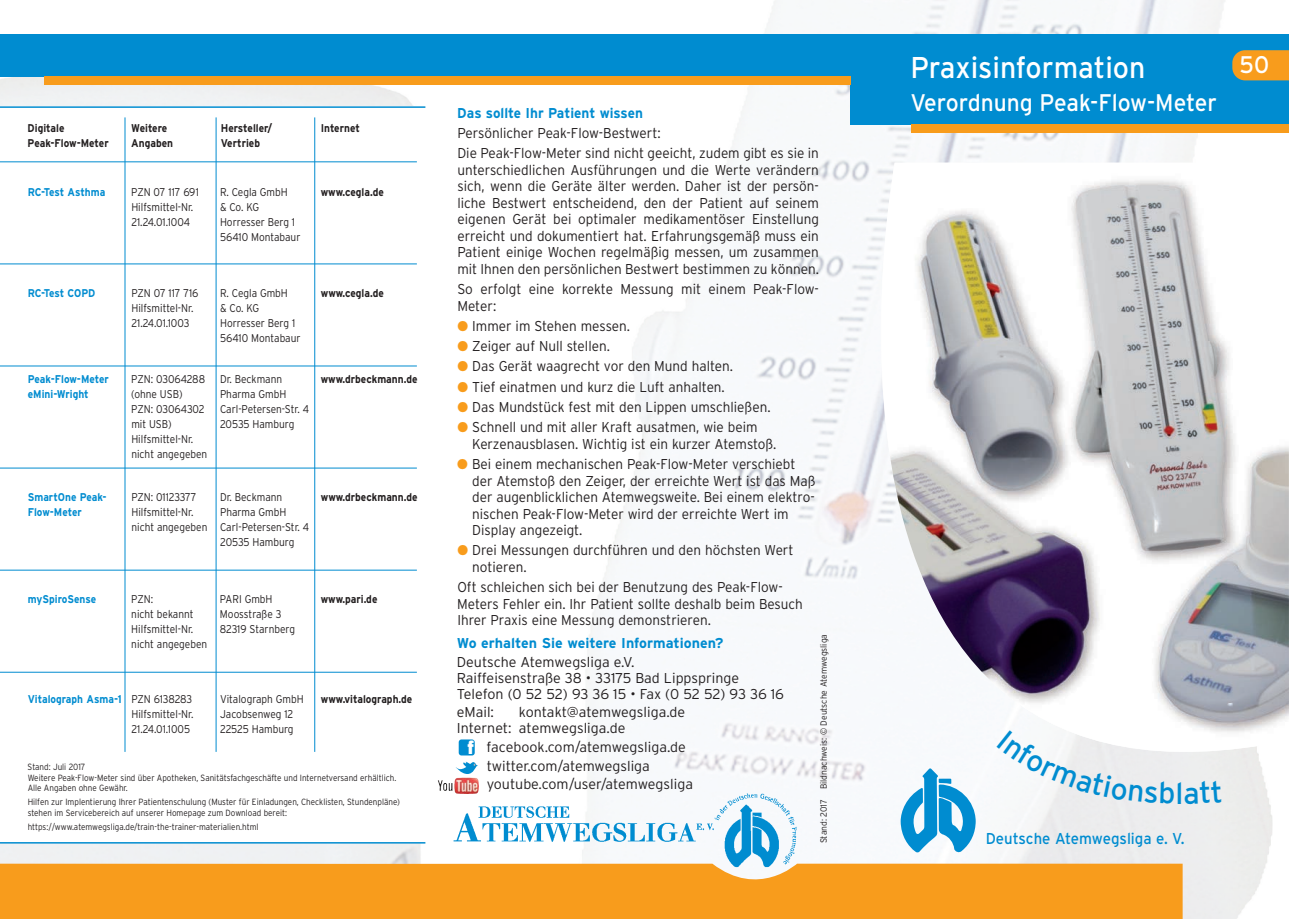
<style>
.page{position:relative;width:1289px;height:919px;background:#fff}
.page>*{position:absolute;margin:0;border:0;box-sizing:border-box;transform-origin:0 0}
.t1{font:30px "Interstate";color:#fff;scale:.95 1}
.t2{font:30px "Interstate";color:#008cd0}
.t3{font:24px "Interstate";color:#fff;scale:.95 1}
.t4{font:900 18.6px "Interstate";color:#fff}
.t5{font:15.75px "Interstate";color:#008cd0;scale:.95 1}
.t6{font:300 14.25px/16.5px "Interstate";color:#231f20;scale:.95 1}
.t7{font:300 14.25px/15.8px "Interstate";color:#231f20}
.t8{font:700 14.25px "Interstate";color:#008cd0}
.t9{font:700 14.25px "Interstate";color:#008cd0;scale:.95 1}
.t10{font:300 11.25px/15px "Interstate";color:#231f20;scale:.9 1}
.t11{font:700 11.25px/15px "Interstate";color:#231f20;scale:.9 1}
.t12{font:700 11.25px/15px "Interstate";color:#008cd0;scale:.9 1}
.t13{font:300 9px/10.8px "Interstate";color:#231f20;scale:.9 1}
.t14{font:300 9px "Interstate";color:#231f20;scale:.95 1}
.s1{font-weight:700;color:#008cd0}
.s2{color:#f89c1c}
</style>
<div class="page">
<img style="left:586px;top:0;width:683px;height:918px">
<img style="left:0;top:77px;width:422px;height:786px">
<img style="left:453px;top:793px;width:343px;height:70px">
<div style="left:850px;top:34px;width:438px;height:91px;background:#008cd0"></div>
<svg style="left:767px;top:163px;width:506px;height:685px"></svg>
<img style="left:880px;top:163px;width:408px;height:589px">
<div style="left:911px;top:125px;width:377px;height:8px;background:#f89c1c"></div>
<svg style="left:900px;top:768px;width:75px;height:85px"></svg>
<div style="left:0;top:863px;width:1182px;height:55px;background:#f89c1c"></div>
<svg style="left:1232px;top:50px;width:56px;height:30px;background:#ea9b25"></svg>
<div style="left:0;top:34px;width:850px;height:43px;background:#008cd0"></div>
<div style="left:45px;top:77px;width:805px;height:8px;background:#f89c1c"></div>
<img style="left:438px;top:777px;width:41px;height:17px">
<svg style="left:455px;top:739px;width:23px;height:35px"></svg>
<div style="left:0;top:107px;width:425px;height:735px;background:#fff"></div>
<hr style="left:125px;top:117px;width:1px;height:634px;background:#008cd0">
<hr style="left:216px;top:117px;width:1px;height:634px;background:#008cd0">
<hr style="left:314px;top:117px;width:1px;height:634px;background:#008cd0">
<hr style="left:0;top:161px;width:417px;height:1px;background:#008cd0">
<hr style="left:0;top:263px;width:417px;height:1px;background:#008cd0">
<hr style="left:0;top:365px;width:417px;height:1px;background:#008cd0">
<hr style="left:0;top:467px;width:417px;height:1px;background:#008cd0">
<hr style="left:0;top:569px;width:417px;height:1px;background:#008cd0">
<hr style="left:0;top:671px;width:417px;height:1px;background:#008cd0">
<hr style="left:0;top:106px;width:425px;height:2px;background:#008cd0">
<hr style="left:0;top:842px;width:425px;height:1px;background:#008cd0">
<svg style="left:996px;top:730px;width:178px;height:74px"></svg>
<svg style="left:1184px;top:780px;width:37px;height:24px"></svg>
<p class="t11" style="left:28px;top:121px;width:92px">Digitale<br>Peak-Flow-Meter</p>
<p class="t11" style="left:131px;top:121px;width:48px">Weitere<br>Angaben</p>
<p class="t11" style="left:221px;top:121px;width:59px">Hersteller/<br>Vertrieb</p>
<p class="t11" style="left:321px;top:121px;width:45px">Internet</p>
<p class="t12" style="left:28px;top:185px;width:88px">RC-Test Asthma</p>
<p class="t10" style="left:131px;top:185px;width:76px">PZN 07 117 691<br>Hilfsmittel-Nr.<br>21.24.01.1004</p>
<p class="t10" style="left:220px;top:185px;width:91px">R. Cegla GmbH<br>&amp; Co. KG<br>Horresser Berg 1<br>56410 Montabaur</p>
<p class="t11" style="left:321px;top:185px;width:71px">www.cegla.de</p>
<p class="t12" style="left:28px;top:285px;width:77px">RC-Test COPD</p>
<p class="t10" style="left:131px;top:285px;width:76px">PZN 07 117 716<br>Hilfsmittel-Nr.<br>21.24.01.1003</p>
<p class="t10" style="left:220px;top:285px;width:91px">R. Cegla GmbH<br>&amp; Co. KG<br>Horresser Berg 1<br>56410 Montabaur</p>
<p class="t11" style="left:321px;top:285px;width:71px">www.cegla.de</p>
<p class="t12" style="left:28px;top:372px;width:92px">Peak-Flow-Meter eMini-Wright</p>
<p class="t10" style="left:131px;top:372px;width:86px">PZN: 03064288 (ohne USB)<br>PZN: 03064302 mit USB)<br>Hilfsmittel-Nr. nicht angegeben</p>
<p class="t10" style="left:220px;top:372px;width:100px">Dr. Beckmann<br>Pharma GmbH<br>Carl-Petersen-Str. 4<br>20535 Hamburg</p>
<p class="t11" style="left:321px;top:372px;width:109px">www.drbeckmann.de</p>
<p class="t12" style="left:28px;top:489px;width:89px">SmartOne Peak-<br>Flow-Meter</p>
<p class="t10" style="left:131px;top:489px;width:86px">PZN: 01123377<br>Hilfsmittel-Nr. nicht angegeben</p>
<p class="t10" style="left:220px;top:489px;width:100px">Dr. Beckmann<br>Pharma GmbH<br>Carl-Petersen-Str. 4<br>20535 Hamburg</p>
<p class="t11" style="left:321px;top:489px;width:109px">www.drbeckmann.de</p>
<p class="t12" style="left:28px;top:592px;width:78px">mySpiroSense</p>
<p class="t10" style="left:131px;top:592px;width:86px">PZN:<br>nicht bekannt<br>Hilfsmittel-Nr. nicht angegeben</p>
<p class="t10" style="left:220px;top:592px;width:85px">PARI GmbH<br>Moosstraße 3<br>82319 Starnberg</p>
<p class="t11" style="left:321px;top:592px;width:64px">www.pari.de</p>
<p class="t10" style="left:131px;top:691px;width:70px;text-align:justify;text-indent:-104px"><span class="s1">Vitalograph Asma-1</span> PZN 6138283<br>Hilfsmittel-Nr.<br>21.24.01.1005</p>
<p class="t10" style="left:220px;top:691px;width:94px">Vitalograph GmbH<br>Jacobsenweg 12<br>22525 Hamburg</p>
<p class="t11" style="left:321px;top:691px;width:103px">www.vitalograph.de</p>
<p class="t13" style="left:28px;top:761px;width:411px">Stand: Juli 2017<br>Weitere Peak-Flow-Meter sind über Apotheken, Sanitätsfachgeschäfte und Internetversand erhältlich.<br>Alle Angaben ohne Gewähr.</p>
<p class="t13" style="left:28px;top:796px;width:415px">Hilfen zur Implentierung Ihrer Patientenschulung (Muster für Einladungen, Checklisten, Stundenpläne) stehen im Servicebereich auf unserer Homepage zum Download bereit:</p>
<p class="t13" style="left:28px;top:821px;width:258px">https://www.atemwegsliga.de/train-the-trainer-materialien.html</p>
<p class="t9" style="left:457px;top:104px;width:197px">Das sollte Ihr Patient wissen</p>
<p class="t6" style="left:457px;top:123px;width:382px;line-height:20.2px">Persönlicher Peak-Flow-Bestwert:<br>Die Peak-Flow-Meter sind nicht geeicht, zudem gibt es sie in</p>
<p class="t6" style="left:457px;top:162px;width:382px;text-align:justify">unterschiedlichen Ausführungen und die Werte verändern sich, wenn die Geräte älter werden. Daher ist der persön&shy;liche Bestwert entscheidend, den der Patient auf seinem eigenen Gerät bei optimaler medikamentöser Einstellung erreicht und dokumentiert hat. Erfahrungsgemäß muss ein Patient einige Wochen regelmäßig messen, um zusammen mit Ihnen den persönlichen Bestwert bestimmen zu können.</p>
<p class="t6" style="left:457px;top:281px;width:382px">So erfolgt eine korrekte Messung mit einem Peak-Flow-<br>Meter:</p>
<p class="t6" style="left:457px;top:318px;width:183px"><span class="s2">●</span> Immer im Stehen messen.</p>
<p class="t6" style="left:457px;top:338px;width:162px"><span class="s2">●</span> Zeiger auf Null stellen.</p>
<p class="t6" style="left:457px;top:358px;width:292px"><span class="s2">●</span> Das Gerät waagrecht vor den Mund halten.</p>
<p class="t6" style="left:457px;top:378px;width:283px"><span class="s2">●</span> Tief einatmen und kurz die Luft anhalten.</p>
<p class="t6" style="left:457px;top:399px;width:331px"><span class="s2">●</span> Das Mundstück fest mit den Lippen umschließen.</p>
<p class="t6" style="left:472px;top:419px;width:322px;text-indent:-15px"><span class="s2">●</span> Schnell und mit aller Kraft ausatmen, wie beim<br>Kerzenausblasen. Wichtig ist ein kurzer Atemstoß.</p>
<p class="t6" style="left:472px;top:456px;width:363px;text-indent:-15px"><span class="s2">●</span> Bei einem mechanischen Peak-Flow-Meter verschiebt der Atemstoß den Zeiger, der erreichte Wert ist das Maß der augenblicklichen Atemwegsweite. Bei einem elektro&shy;nischen Peak-Flow-Meter wird der erreichte Wert im Display angezeigt.</p>
<p class="t6" style="left:472px;top:542px;width:340px;text-indent:-15px"><span class="s2">●</span> Drei Messungen durchführen und den höchsten Wert notieren.</p>
<p class="t6" style="left:457px;top:579px;width:365px">Oft schleichen sich bei der Benutzung des Peak-Flow-<br>Meters Fehler ein. Ihr Patient sollte deshalb beim Besuch<br>Ihrer Praxis eine Messung demonstrieren.</p>
<p class="t8" style="left:457px;top:635px;width:268px">Wo erhalten Sie weitere Informationen?</p>
<p class="t7" style="left:457px;top:654px;width:329px">Deutsche Atemwegsliga e.V.<br>Raiffeisenstraße 38 • 33175 Bad Lippspringe<br>Telefon (0 52 52) 93 36 15 • Fax (0 52 52) 93 36 16</p>
<p class="t7" style="left:457px;top:704px;width:39px">eMail:</p>
<p class="t7" style="left:457px;top:704px;width:230px;text-indent:62px">kontakt@atemwegsliga.de<br>Internet: atemwegsliga.de</p>
<p class="t7" style="left:486px;top:737px;width:208px;line-height:18.8px">facebook.com/atemwegsliga.de twitter.com/atemwegsliga youtube.com/user/atemwegsliga</p>
<h3 class="t4" style="left:467px;top:737px;width:9px">f</h3>
<p class="t14" style="left:818px;top:843px;width:222px;rotate:-90deg">Stand: 2017 Bildnachweis: © Deutsche Atemwegsliga</p>
<h1 class="t1" style="left:910px;top:50px;width:249px">Praxisinformation</h1>
<h2 class="t3" style="left:910px;top:89px;width:324px">Verordnung Peak-Flow-Meter</h2>
<h2 class="t3" style="left:1239px;top:51px;width:33px">50</h2>
<h1 class="t2" style="left:1175px;top:776px;width:9px">l</h1>
<p class="t5" style="left:985px;top:828px;width:211px">Deutsche Atemwegsliga e. V.</p>
</div>
